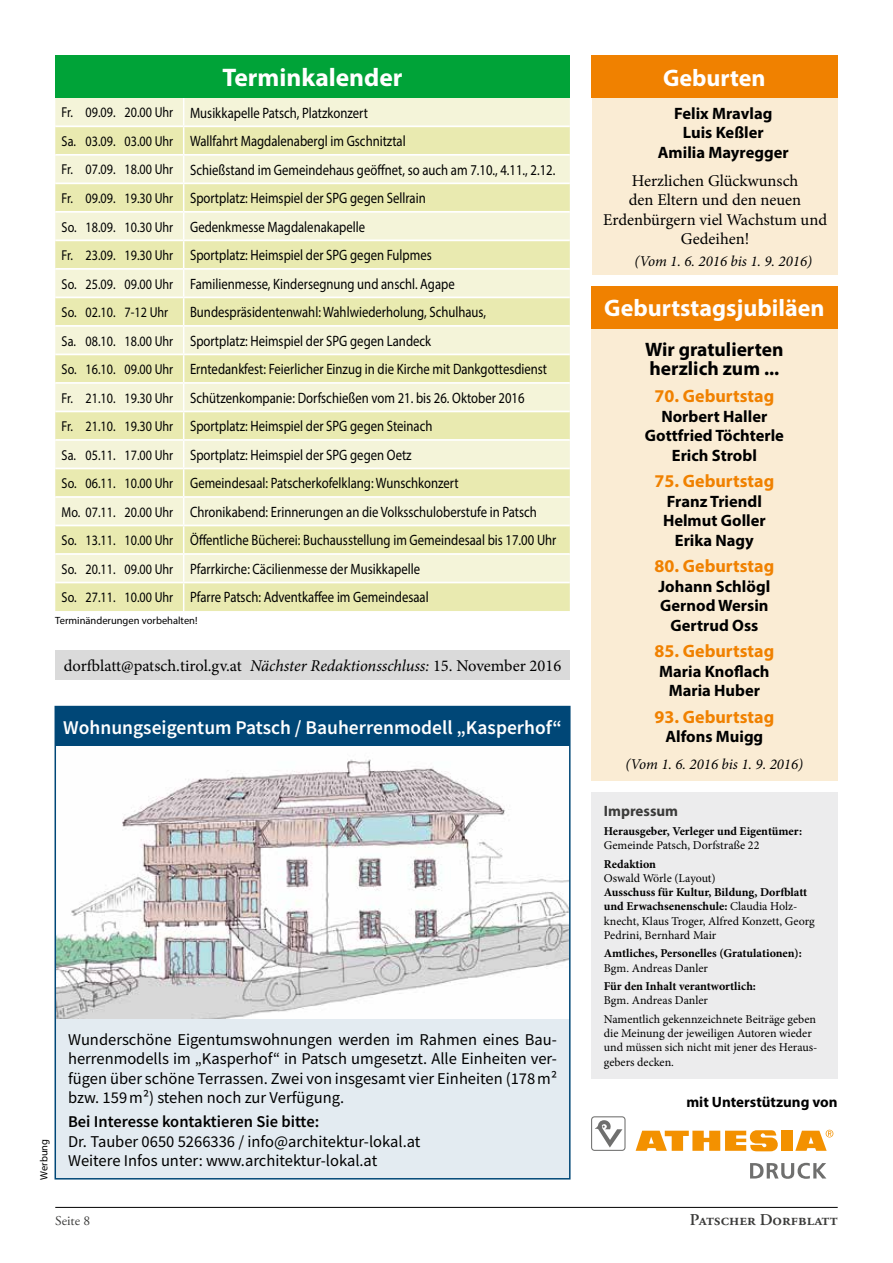
<style>
.page{position:relative;width:893px;height:1263px;background:#fff}
.page>*{position:absolute;margin:0;border:0;box-sizing:border-box;transform-origin:0 0}
.t1{font:700 25.5px "Myriad Pro";color:#fff}
.t2{font:700 24px "Myriad Pro";color:#fff}
.t3{font:600 19.5px "Source Sans Pro";color:#fff}
.t4{font:700 19.5px/19.5px "Myriad Pro";color:#000}
.t5{font:700 18px "Myriad Pro";color:#f08100}
.t6{font:16.5px/19.5px "Source Sans Pro";color:#000;text-align:justify}
.t7{font:700 16.5px/19.5px "Myriad Pro";color:#000;text-align:center}
.t8{font:16.5px/19.5px "Minion Pro";color:#000;text-align:center}
.t9{font:600 16.5px "Source Sans Pro";color:#000}
.t10{font:600 16.5px "Adobe Garamond Pro";color:#3b3b3a}
.t11{font:15px/28.5px "Myriad Pro";color:#000;scale:.85 1}
.t12{font:italic 15px "Minion Pro";color:#000}
.t13{font:700 15px "Myriad Pro";color:#000}
.t14{font:700 15px "Myriad Pro";color:#3b3b3a}
.t15{font:14.4px "Myriad Pro";color:#000;scale:.85 1}
.t16{font:13.5px "Adobe Garamond Pro";color:#3b3b3a}
.t17{font:12px/14.2px "Minion Pro";color:#000}
.t18{font:700 12px "Minion Pro";color:#000}
.t19{font:10.5px "Myriad Pro";color:#000}
.s1{font-size:14.4px}
.s2{font-style:italic}
.s3{font-weight:700}
</style>
<div class="page">
<hr style="left:55px;top:1207px;width:783px;height:1px;background:#000">
<div style="left:55px;top:98px;width:515px;height:27px;background:#f4f4d9"></div>
<svg style="left:55px;top:127px;width:515px;height:484px;background:#eeeec3"></svg>
<svg style="left:183px;top:98px;width:1px;height:513px"></svg>
<hr style="left:55px;top:125px;width:129px;height:2px;background:#fff">
<hr style="left:55px;top:154px;width:129px;height:2px;background:#fff">
<hr style="left:184px;top:154px;width:386px;height:2px;background:#fff">
<hr style="left:55px;top:182px;width:129px;height:2px;background:#fff">
<hr style="left:184px;top:182px;width:386px;height:2px;background:#fff">
<hr style="left:55px;top:211px;width:129px;height:2px;background:#fff">
<hr style="left:184px;top:211px;width:386px;height:2px;background:#fff">
<hr style="left:55px;top:239px;width:129px;height:2px;background:#fff">
<hr style="left:184px;top:239px;width:386px;height:2px;background:#fff">
<hr style="left:55px;top:268px;width:129px;height:2px;background:#fff">
<hr style="left:184px;top:268px;width:386px;height:2px;background:#fff">
<hr style="left:55px;top:296px;width:129px;height:2px;background:#fff">
<hr style="left:184px;top:296px;width:386px;height:2px;background:#fff">
<hr style="left:55px;top:325px;width:129px;height:2px;background:#fff">
<hr style="left:184px;top:325px;width:386px;height:2px;background:#fff">
<hr style="left:55px;top:354px;width:129px;height:1px;background:#fff">
<hr style="left:184px;top:354px;width:386px;height:1px;background:#fff">
<hr style="left:55px;top:382px;width:129px;height:2px;background:#fff">
<hr style="left:184px;top:382px;width:386px;height:2px;background:#fff">
<hr style="left:55px;top:411px;width:129px;height:1px;background:#fff">
<hr style="left:184px;top:411px;width:386px;height:1px;background:#fff">
<hr style="left:55px;top:439px;width:129px;height:2px;background:#fff">
<hr style="left:184px;top:439px;width:386px;height:2px;background:#fff">
<hr style="left:55px;top:468px;width:129px;height:1px;background:#fff">
<hr style="left:184px;top:468px;width:386px;height:1px;background:#fff">
<hr style="left:55px;top:496px;width:129px;height:2px;background:#fff">
<hr style="left:184px;top:496px;width:386px;height:2px;background:#fff">
<hr style="left:55px;top:525px;width:129px;height:1px;background:#fff">
<hr style="left:184px;top:525px;width:386px;height:1px;background:#fff">
<hr style="left:55px;top:553px;width:129px;height:2px;background:#fff">
<hr style="left:184px;top:553px;width:386px;height:2px;background:#fff">
<hr style="left:55px;top:582px;width:129px;height:1px;background:#fff">
<hr style="left:184px;top:582px;width:386px;height:1px;background:#fff">
<div style="left:55px;top:55px;width:515px;height:43px;background:#00a338"></div>
<div style="left:591px;top:329px;width:247px;height:452px;background:#faecd4"></div>
<div style="left:591px;top:286px;width:247px;height:43px;background:#f08100"></div>
<div style="left:591px;top:792px;width:247px;height:286px;background:#ececed"></div>
<svg style="left:750px;top:1163px;width:76px;height:16px"></svg>
<div style="left:781px;top:1131px;width:11px;height:20px;background:#f39100"></div>
<svg style="left:636px;top:1130px;width:142px;height:21px"></svg>
<svg style="left:795px;top:1130px;width:38px;height:21px"></svg>
<div style="left:591px;top:1116px;width:34px;height:35px;border:1px solid #6f6f6e;border-radius:3px"></div>
<svg style="left:595px;top:1120px;width:27px;height:27px"></svg>
<div style="left:592px;top:98px;width:246px;height:177px;background:#faecd4"></div>
<div style="left:591px;top:55px;width:247px;height:43px;background:#f08100"></div>
<img style="left:58px;top:759px;width:510px;height:261px">
<div style="left:55px;top:1020px;width:515px;height:159px;background:#e3ebf1"></div>
<div style="left:55px;top:651px;width:515px;height:29px;background:#dadada"></div>
<div style="left:55px;top:706px;width:515px;height:40px;background:#004777"></div>
<div style="left:55px;top:706px;width:516px;height:473px;border:2px solid #004777"></div>
<h1 class="t1" style="left:222px;top:61px;width:182px">Terminkalender</h1>
<p class="t11" style="left:62px;top:98px;width:582px"><span class="s1">Fr. 09.09. 20.00 Uhr</span> Musikkapelle Patsch, Platzkonzert<br><span class="s1">Sa. 03.09. 03.00 Uhr</span> Wallfahrt Magdalenabergl im Gschnitztal<br><span class="s1">Fr. 07.09. 18.00 Uhr</span> Schießstand im Gemeindehaus geöffnet, so auch am 7.10., 4.11., 2.12.<br><span class="s1">Fr. 09.09. 19.30 Uhr</span> Sportplatz: Heimspiel der SPG gegen Sellrain<br><span class="s1">So. 18.09. 10.30 Uhr</span> Gedenkmesse Magdalenakapelle<br><span class="s1">Fr. 23.09. 19.30 Uhr</span> Sportplatz: Heimspiel der SPG gegen Fulpmes<br><span class="s1">So. 25.09. 09.00 Uhr</span> Familienmesse, Kindersegnung und anschl. Agape</p>
<p class="t15" style="left:62px;top:303px;width:127px">So. 02.10. 7-12 Uhr</p>
<p class="t11" style="left:62px;top:298px;width:584px;text-indent:128px">Bundespräsidentenwahl: Wahlwiederholung, Schulhaus,<br><span class="s1">Sa. 08.10. 18.00 Uhr</span> Sportplatz: Heimspiel der SPG gegen Landeck<br><span class="s1">So. 16.10. 09.00 Uhr</span> Erntedankfest: Feierlicher Einzug in die Kirche mit Dankgottesdienst <span class="s1">Fr. 21.10. 19.30 Uhr</span> Schützenkompanie: Dorfschießen vom 21. bis 26. Oktober 2016<br><span class="s1">Fr. 21.10. 19.30 Uhr</span> Sportplatz: Heimspiel der SPG gegen Steinach<br><span class="s1">Sa. 05.11. 17.00 Uhr</span> Sportplatz: Heimspiel der SPG gegen Oetz<br><span class="s1">So. 06.11. 10.00 Uhr</span> Gemeindesaal: Patscherkofelklang: Wunschkonzert<br><span class="s1">Mo. 07.11. 20.00 Uhr</span> Chronikabend: Erinnerungen an die Volksschuloberstufe in Patsch<br><span class="s1">So. 13.11. 10.00 Uhr</span> Öffentliche Bücherei: Buchausstellung im Gemeindesaal bis 17.00 Uhr <span class="s1">So. 20.11. 09.00 Uhr</span> Pfarrkirche: Cäcilienmesse der Musikkapelle<br><span class="s1">So. 27.11. 10.00 Uhr</span> Pfarre Patsch: Adventkaffee im Gemeindesaal</p>
<p class="t19" style="left:55px;top:614px;width:144px">Terminänderungen vorbehalten!</p>
<p class="t8" style="left:64px;top:656px;width:499px">dorfblatt@patsch.tirol.gv.at <span class="s2">Nächster Redaktionsschluss:</span> 15. November 2016</p>
<h3 class="t3" style="left:63px;top:714px;width:500px">Wohnungseigentum Patsch / Bauherrenmodell „Kasperhof“</h3>
<p class="t19" style="left:37px;top:1179px;width:42px;rotate:-90deg">Werbung</p>
<p class="t6" style="left:68px;top:1029px;width:491px">Wunderschöne Eigentumswohnungen werden im Rahmen eines Bau&shy;herrenmodells im „Kasperhof“ in Patsch umgesetzt. Alle Einheiten ver&shy;fügen über schöne Terrassen. Zwei von insgesamt vier Einheiten (178m² bzw. 159m²) stehen noch zur Verfügung.</p>
<p class="t9" style="left:68px;top:1111px;width:253px">Bei Interesse kontaktieren Sie bitte:</p>
<p class="t6" style="left:68px;top:1131px;width:354px">Dr. Tauber 0650 5266336 / info@architektur-lokal.at<br>Weitere Infos unter: www.architektur-lokal.at</p>
<h2 class="t2" style="left:663px;top:62px;width:104px">Geburten</h2>
<p class="t7" style="left:658px;top:103px;width:132px">Felix Mravlag<br>Luis Keßler<br>Amilia Mayregger</p>
<p class="t8" style="left:603px;top:171px;width:225px">Herzlichen Glückwunsch<br>den Eltern und den neuen<br>Erdenbürgern viel Wachstum und<br>Gedeihen!</p>
<p class="t12" style="left:634px;top:251px;width:179px">(Vom 1. 6. 2016 bis 1. 9. 2016)</p>
<h2 class="t2" style="left:604px;top:293px;width:222px">Geburtstagsjubiläen</h2>
<h3 class="t4" style="left:645px;top:339px;width:140px">Wir gratulierten herzlich zum ...</h3>
<p class="t5" style="left:654px;top:384px;width:121px">70. Geburtstag</p>
<p class="t7" style="left:645px;top:406px;width:141px">Norbert Haller<br>Gottfried Töchterle<br>Erich Strobl</p>
<p class="t5" style="left:654px;top:469px;width:121px">75. Geburtstag</p>
<p class="t7" style="left:663px;top:491px;width:104px">Franz Triendl<br>Helmut Goller<br>Erika Nagy</p>
<p class="t5" style="left:654px;top:554px;width:121px">80. Geburtstag</p>
<p class="t7" style="left:658px;top:576px;width:113px">Johann Schlögl<br>Gernod Wersin<br>Gertrud Oss</p>
<p class="t5" style="left:654px;top:639px;width:121px">85. Geburtstag</p>
<p class="t7" style="left:659px;top:661px;width:112px">Maria Knoflach<br>Maria Huber</p>
<p class="t5" style="left:654px;top:705px;width:121px">93. Geburtstag</p>
<p class="t7" style="left:665px;top:726px;width:99px">Alfons Muigg</p>
<p class="t12" style="left:625px;top:753px;width:179px">(Vom 1. 6. 2016 bis 1. 9. 2016)</p>
<p class="t14" style="left:604px;top:802px;width:76px">Impressum</p>
<p class="t18" style="left:604px;top:823px;width:200px">Herausgeber, Verleger und Eigentümer:</p>
<p class="t17" style="left:604px;top:838px;width:157px">Gemeinde Patsch, Dorfstraße 22</p>
<p class="t18" style="left:604px;top:855px;width:54px">Redaktion</p>
<p class="t17" style="left:604px;top:871px;width:113px">Oswald Wörle (Layout)</p>
<p class="t17" style="left:604px;top:885px;width:212px"><span class="s3">Ausschuss für Kultur, Bildung, Dorfblatt und Erwachsenenschule:</span> Claudia Holz&shy;knecht, Klaus Troger, Alfred Konzett, Georg Pedrini, Bernhard Mair</p>
<p class="t18" style="left:604px;top:945px;width:200px">Amtliches, Personelles (Gratulationen):</p>
<p class="t17" style="left:604px;top:961px;width:106px">Bgm. Andreas Danler</p>
<p class="t18" style="left:604px;top:978px;width:154px">Für den Inhalt verantwortlich:</p>
<p class="t17" style="left:604px;top:991px;width:214px;line-height:18.5px">Bgm. Andreas Danler<br>Namentlich gekennzeichnete Beiträge geben</p>
<p class="t17" style="left:604px;top:1026px;width:215px">die Meinung der jeweiligen Autoren wieder und müssen sich nicht mit jener des Heraus&shy;gebers decken.</p>
<p class="t13" style="left:686px;top:1092px;width:153px">mit Unterstützung von</p>
<p class="t16" style="left:55px;top:1212px;width:36px">Seite 8</p>
<p class="t10" style="left:690px;top:1210px;width:149px">Patscher Dorfblatt</p>
</div>
